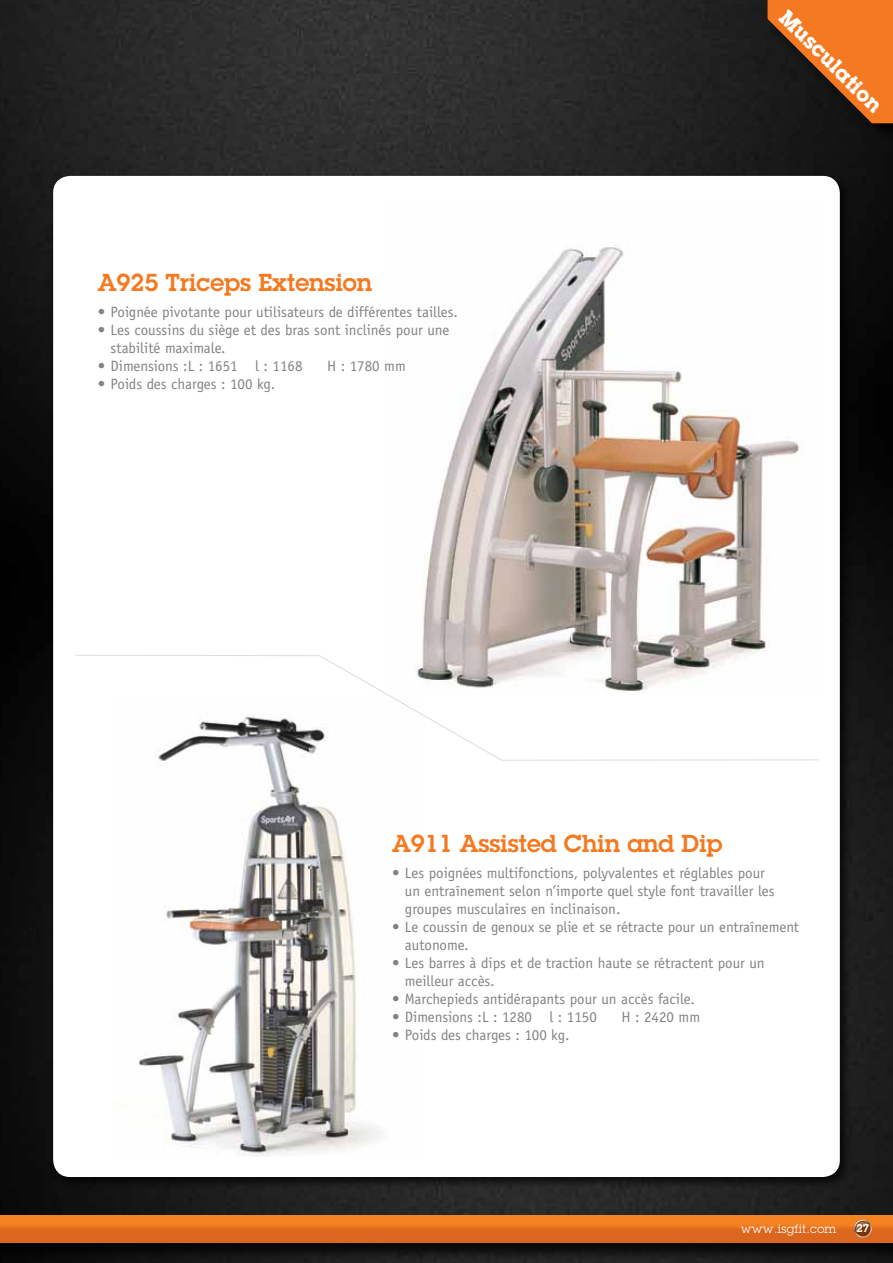
<style>
.page{position:relative;width:893px;height:1263px;background:#fff}
.page>*{position:absolute;margin:0;border:0;box-sizing:border-box;transform-origin:0 0}
.t1{font:600 24px "Lubalin Graph Std";color:#f47920}
.t2{font:700 21px "Lubalin Graph Std";color:#fff}
.t3{font:15px/18px "Officina Sans Std";color:#808285}
.t4{font:12px "Lubalin Graph Std";letter-spacing:.025em;color:#fff}
.t5{font:600 10.95px "Lubalin Graph Std";color:#fff}
</style>
<div class="page">
<img style="left:0;top:0;width:893px;height:1263px">
<div style="left:769px;top:0;width:124px;height:143px;background:#141414"></div>
<svg style="left:767px;top:0;width:126px;height:123px"></svg>
<div style="left:0;top:1217px;width:893px;height:44px;background:#000;opacity:.75"></div>
<svg style="left:0;top:1215px;width:893px;height:27px;background:#e7721e"></svg>
<svg style="left:854px;top:1220px;width:18px;height:17px"></svg>
<svg style="left:855px;top:1221px;width:16px;height:15px"></svg>
<svg style="left:856px;top:1222px;width:14px;height:10px"></svg>
<div style="left:49px;top:172px;width:803px;height:1018px;background:#000;opacity:.75"></div>
<div style="left:53px;top:176px;width:787px;height:1001px;background:#fff;border-radius:17px"></div>
<img style="left:422px;top:245px;width:380px;height:409px">
<img style="left:138px;top:761px;width:241px;height:396px">
<svg style="left:75px;top:654px;width:744px;height:107px"></svg>
<h1 class="t1" style="left:98px;top:267px;width:276px">A925 Triceps Extension</h1>
<p class="t3" style="left:98px;top:303px;width:362px">• Poignée pivotante pour utilisateurs de différentes tailles.</p>
<p class="t3" style="left:111px;top:321px;width:340px;text-indent:-13px">• Les coussins du siège et des bras sont inclinés pour une stabilité maximale.</p>
<p class="t3" style="left:98px;top:357px;width:206px">• Dimensions : L : 1651 l : 1168</p>
<p class="t3" style="left:327px;top:357px;width:80px">H : 1780 mm</p>
<p class="t3" style="left:98px;top:375px;width:179px">• Poids des charges : 100 kg.</p>
<h2 class="t2" style="left:792px;top:4px;width:137px;rotate:45deg">Musculation</h2>
<h1 class="t1" style="left:392px;top:827px;width:332px">A911 Assisted Chin and Dip</h1>
<p class="t3" style="left:405px;top:864px;width:371px;text-indent:-13px">• Les poignées multifonctions, polyvalentes et réglables pour un entraînement selon n’importe quel style font travailler les groupes musculaires en inclinaison.</p>
<p class="t3" style="left:405px;top:918px;width:396px;text-indent:-13px">• Le coussin de genoux se plie et se rétracte pour un entraînement autonome.</p>
<p class="t3" style="left:405px;top:954px;width:361px;text-indent:-13px">• Les barres à dips et de traction haute se rétractent pour un meilleur accès.</p>
<p class="t3" style="left:392px;top:990px;width:304px">• Marchepieds antidérapants pour un accès facile.</p>
<p class="t3" style="left:392px;top:1008px;width:206px">• Dimensions : L : 1280 l : 1150</p>
<p class="t3" style="left:622px;top:1008px;width:80px">H : 2420 mm</p>
<p class="t3" style="left:392px;top:1026px;width:179px">• Poids des charges : 100 kg.</p>
<p class="t4" style="left:741px;top:1221px;width:97px">www.isgfit.com</p>
<p class="t5" style="left:856px;top:1221px;width:14px">27</p>
</div>
